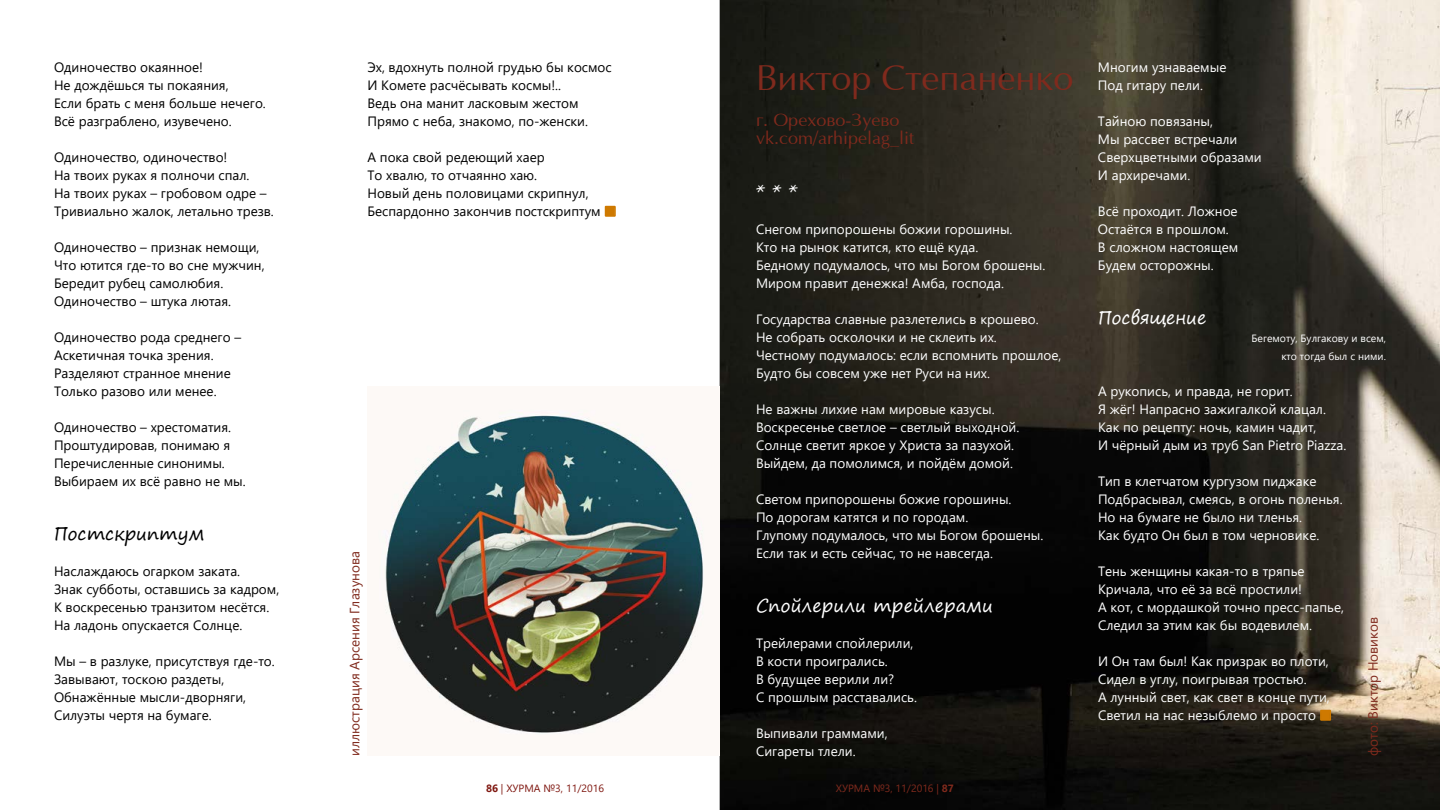
<style>
.page{position:relative;width:1440px;height:810px;background:#fff}
.page>*{position:absolute;margin:0;border:0;box-sizing:border-box;transform-origin:0 0}
.t1{font:36px "Optima";color:#802a1d}
.t2{font:18px/18px "Optima";color:#802a1d}
.t3{font:18px "Segoe Print";color:#fff}
.t4{font:18px "Segoe Print";color:#000}
.t5{font:13.5px/18px "Segoe UI";color:#fff}
.t6{font:13.5px/18px "Segoe UI";color:#000}
.t7{font:13.5px "Segoe UI";color:#802a1d}
.t8{font:10.5px/18px "Segoe UI";color:#fff;text-align:right}
.t9{font:10.5px "Segoe UI";color:#7f1710}
.t10{font:10.5px "Segoe UI";color:#802a1d}
.s1{color:#ce7900}
.s2{font-weight:700}
</style>
<div class="page">
<img style="left:720px;top:0;width:720px;height:810px">
<div style="left:1320px;top:710px;width:11px;height:11px;border:2px solid #ce7900"></div>
<div style="left:605px;top:206px;width:11px;height:11px;border:2px solid #ce7900"></div>
<img style="left:383px;top:410px;width:321px;height:323px">
<p class="t6" style="left:54px;top:58px;width:213px">Одиночество окаянное!<br>Не дождёшься ты покаяния,<br>Если брать с меня больше нечего.<br>Всё разграблено, изувечено.</p>
<p class="t6" style="left:54px;top:148px;width:221px">Одиночество, одиночество!<br>На твоих руках я полночи спал.<br>На твоих руках – гробовом одре –<br>Тривиально жалок, летально трезв.</p>
<p class="t6" style="left:54px;top:238px;width:212px">Одиночество – признак немощи,<br>Что ютится где-то во сне мужчин,<br>Бередит рубец самолюбия.<br>Одиночество – штука лютая.</p>
<p class="t6" style="left:54px;top:328px;width:189px">Одиночество рода среднего –<br>Аскетичная точка зрения.<br>Разделяют странное мнение<br>Только разово или менее.</p>
<p class="t6" style="left:54px;top:418px;width:193px">Одиночество – хрестоматия.<br>Проштудировав, понимаю я<br>Перечисленные синонимы.<br>Выбираем их всё равно не мы.</p>
<h2 class="t4" style="left:54px;top:518px;width:152px">Постскриптум</h2>
<p class="t6" style="left:54px;top:562px;width:227px">Наслаждаюсь огарком заката.<br>Знак субботы, оставшись за кадром,<br>К воскресенью транзитом несётся.<br>На ладонь опускается Солнце.</p>
<p class="t6" style="left:54px;top:652px;width:222px">Мы – в разлуке, присутствуя где-то.<br>Завывают, тоскою раздеты,<br>Обнажённые мысли-дворняги,<br>Силуэты чертя на бумаге.</p>
<p class="t6" style="left:367px;top:58px;width:246px">Эх, вдохнуть полной грудью бы космос И Комете расчёсывать космы!..<br>Ведь она манит ласковым жестом Прямо с неба, знакомо, по-женски.</p>
<p class="t6" style="left:367px;top:148px;width:250px">А пока свой редеющий хаер<br>То хвалю, то отчаянно хаю.<br>Новый день половицами скрипнул,<br>Беспардонно закончив постскриптум <span class="s1">■</span></p>
<p class="t7" style="left:344px;top:756px;width:206px;rotate:-90deg">иллюстрация Арсения Глазунова</p>
<p class="t9" style="left:486px;top:780px;width:120px"><span class="s2">86</span> | ХУРМА №3, 11/2016</p>
<h1 class="t1" style="left:756px;top:59px;width:319px">Виктор Степаненко</h1>
<h2 class="t2" style="left:756px;top:112px;width:160px">г. Орехово-Зуево vk.com/arhipelag_lit</h2>
<h2 class="t3" style="left:756px;top:176px;width:44px">* * *</h2>
<p class="t5" style="left:756px;top:220px;width:291px">Снегом припорошены божии горошины.<br>Кто на рынок катится, кто ещё куда.<br>Бедному подумалось, что мы Богом брошены.<br>Миром правит денежка! Амба, господа.</p>
<p class="t5" style="left:756px;top:310px;width:307px">Государства славные разлетелись в крошево.<br>Не собрать осколочки и не склеить их.<br>Честному подумалось: если вспомнить прошлое, Будто бы совсем уже нет Руси на них.</p>
<p class="t5" style="left:756px;top:400px;width:265px">Не важны лихие нам мировые казусы.<br>Воскресенье светлое – светлый выходной.<br>Солнце светит яркое у Христа за пазухой.<br>Выйдем, да помолимся, и пойдём домой.</p>
<p class="t5" style="left:756px;top:490px;width:289px">Светом припорошены божие горошины.<br>По дорогам катятся и по городам.<br>Глупому подумалось, что мы Богом брошены.<br>Если так и есть сейчас, то не навсегда.</p>
<h2 class="t3" style="left:756px;top:590px;width:239px">Спойлерили трейлерами</h2>
<p class="t5" style="left:756px;top:634px;width:163px">Трейлерами спойлерили,<br>В кости проигрались.<br>В будущее верили ли?<br>С прошлым расставались.</p>
<p class="t5" style="left:756px;top:724px;width:133px">Выпивали граммами,<br>Сигареты тлели.</p>
<p class="t10" style="left:836px;top:780px;width:120px">ХУРМА №3, 11/2016 | <span class="s2">87</span></p>
<p class="t5" style="left:1098px;top:58px;width:130px">Многим узнаваемые<br>Под гитару пели.</p>
<p class="t5" style="left:1098px;top:112px;width:165px">Тайною повязаны,<br>Мы рассвет встречали<br>Сверхцветными образами<br>И архиречами.</p>
<p class="t5" style="left:1098px;top:202px;width:142px">Всё проходит. Ложное<br>Остаётся в прошлом.<br>В сложном настоящем<br>Будем осторожны.</p>
<h2 class="t3" style="left:1098px;top:302px;width:110px">Посвящение</h2>
<p class="t8" style="left:1252px;top:329px;width:136px">Бегемоту, Булгакову и всем, кто тогда был с ними.</p>
<p class="t5" style="left:1098px;top:382px;width:250px">А рукопись, и правда, не горит.<br>Я жёг! Напрасно зажигалкой клацал.<br>Как по рецепту: ночь, камин чадит,<br>И чёрный дым из труб San Pietro Piazza.</p>
<p class="t5" style="left:1098px;top:472px;width:246px">Тип в клетчатом кургузом пиджаке Подбрасывал, смеясь, в огонь поленья.<br>Но на бумаге не было ни тленья.<br>Как будто Он был в том черновике.</p>
<p class="t5" style="left:1098px;top:562px;width:248px">Тень женщины какая-то в тряпье Кричала, что её за всё простили!<br>А кот, с мордашкой точно пресс-папье, Следил за этим как бы водевилем.</p>
<p class="t5" style="left:1098px;top:652px;width:235px">И Он там был! Как призрак во плоти, Сидел в углу, поигрывая тростью.<br>А лунный свет, как свет в конце пути, Светил на нас незыблемо и просто <span class="s1">■</span></p>
<p class="t7" style="left:1362px;top:756px;width:140px;rotate:-90deg">фото: Виктор Новиков</p>
</div>
